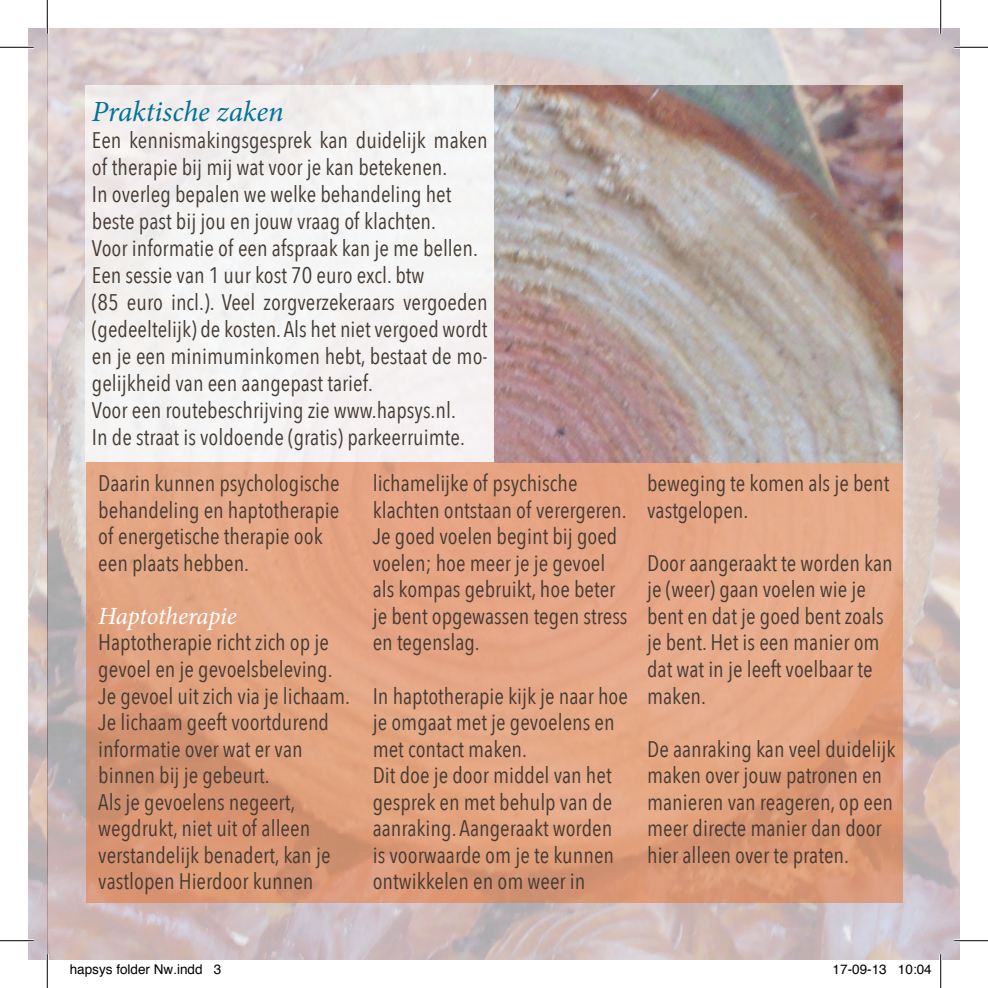
<style>
.page{position:relative;width:988px;height:988px;background:#fff}
.page>*{position:absolute;margin:0;border:0;box-sizing:border-box;transform-origin:0 0}
.t1{font:italic 29.25px "Minion Pro";letter-spacing:-.005em;color:#007296}
.t2{font:italic 24.75px "Minion Pro";letter-spacing:-.01em;color:#fff}
.t3{font:22.5px/26.6px "Avenir Next Condensed";color:#433a33}
.t4{font:13.5px "Helvetica";color:#000}
</style>
<div class="page">
<img style="left:28px;top:28px;width:931px;height:931px">
<svg style="left:86px;top:462px;width:816px;height:440px;background:#e1a280"></svg>
<img style="left:494px;top:86px;width:408px;height:376px">
<div style="left:86px;top:86px;width:408px;height:376px;background:#f5f3f3"></div>
<hr style="left:0;top:46px;width:34px;height:3px;background:#fff">
<hr style="left:954px;top:46px;width:33px;height:3px;background:#fff">
<hr style="left:0;top:939px;width:34px;height:3px;background:#fff">
<hr style="left:954px;top:939px;width:33px;height:3px;background:#fff">
<hr style="left:46px;top:0;width:3px;height:34px;background:#fff">
<hr style="left:46px;top:954px;width:3px;height:33px;background:#fff">
<hr style="left:939px;top:0;width:3px;height:34px;background:#fff">
<hr style="left:939px;top:954px;width:3px;height:33px;background:#fff">
<hr style="left:0;top:47px;width:34px;height:1px;background:#000">
<hr style="left:954px;top:47px;width:33px;height:1px;background:#000">
<hr style="left:0;top:940px;width:34px;height:1px;background:#000">
<hr style="left:954px;top:940px;width:33px;height:1px;background:#000">
<hr style="left:47px;top:0;width:1px;height:34px;background:#000">
<hr style="left:47px;top:954px;width:1px;height:33px;background:#000">
<hr style="left:940px;top:0;width:1px;height:34px;background:#000">
<hr style="left:940px;top:954px;width:1px;height:33px;background:#000">
<p class="t1" style="left:92px;top:91px;width:193px">Praktische zaken</p>
<p class="t3" style="left:92px;top:126px;width:397px">Een kennismakingsgesprek kan duidelijk maken of therapie bij mij wat voor je kan betekenen.</p>
<p class="t3" style="left:92px;top:181px;width:361px">In overleg bepalen we welke behandeling het</p>
<p class="t3" style="left:92px;top:208px;width:345px">beste past bij jou en jouw vraag of klachten.</p>
<p class="t3" style="left:92px;top:235px;width:387px">Voor informatie of een afspraak kan je me bellen.</p>
<p class="t3" style="left:92px;top:262px;width:334px">Een sessie van 1 uur kost 70 euro excl. btw</p>
<p class="t3" style="left:92px;top:288px;width:397px;text-align:justify">(85 euro incl.). Veel zorgverzekeraars vergoeden (gedeeltelijk) de kosten. Als het niet vergoed wordt en je een minimuminkomen hebt, bestaat de mo&shy;gelijkheid van een aangepast tarief.</p>
<p class="t3" style="left:92px;top:397px;width:365px">Voor een routebeschrijving zie www.hapsys.nl.</p>
<p class="t3" style="left:92px;top:424px;width:374px">In de straat is voldoende (gratis) parkeerruimte.</p>
<p class="t3" style="left:98px;top:470px;width:243px">Daarin kunnen psychologische</p>
<p class="t3" style="left:98px;top:496px;width:242px">behandeling en haptotherapie of energetische therapie ook een plaats hebben.</p>
<p class="t2" style="left:98px;top:599px;width:140px">Haptotherapie</p>
<p class="t3" style="left:98px;top:629px;width:236px">Haptotherapie richt zich op je gevoel en je gevoelsbeleving.</p>
<p class="t3" style="left:98px;top:682px;width:253px">Je gevoel uit zich via je lichaam.</p>
<p class="t3" style="left:98px;top:708px;width:232px">Je lichaam geeft voortdurend</p>
<p class="t3" style="left:98px;top:735px;width:206px">informatie over wat er van binnen bij je gebeurt.</p>
<p class="t3" style="left:98px;top:788px;width:198px">Als je gevoelens negeert,</p>
<p class="t3" style="left:98px;top:815px;width:213px">wegdrukt, niet uit of alleen</p>
<p class="t3" style="left:98px;top:841px;width:234px">verstandelijk benadert, kan je vastlopen Hierdoor kunnen</p>
<p class="t3" style="left:373px;top:470px;width:206px">lichamelijke of psychische</p>
<p class="t3" style="left:373px;top:496px;width:255px">klachten ontstaan of verergeren.</p>
<p class="t3" style="left:373px;top:523px;width:256px">Je goed voelen begint bij goed voelen; hoe meer je je gevoel als kompas gebruikt, hoe beter je bent opgewassen tegen stress en tegenslag.</p>
<p class="t3" style="left:373px;top:682px;width:257px">In haptotherapie kijk je naar hoe je omgaat met je gevoelens en met contact maken.</p>
<p class="t3" style="left:373px;top:762px;width:243px;text-align:justify">Dit doe je door middel van het gesprek en met behulp van de aanraking. Aangeraakt worden is voorwaarde om je te kunnen ontwikkelen en om weer in</p>
<p class="t3" style="left:647px;top:470px;width:244px">beweging te komen als je bent vastgelopen.</p>
<p class="t3" style="left:647px;top:549px;width:247px">Door aangeraakt te worden kan je (weer) gaan voelen wie je bent en dat je goed bent zoals je bent. Het is een manier om dat wat in je leeft voelbaar te maken.</p>
<p class="t3" style="left:647px;top:735px;width:250px">De aanraking kan veel duidelijk maken over jouw patronen en manieren van reageren, op een meer directe manier dan door hier alleen over te praten.</p>
<p class="t4" style="left:70px;top:959px;width:153px">hapsys folder Nw.indd 3</p>
<p class="t4" style="left:832px;top:959px;width:101px">17-09-13 10:04</p>
</div>
